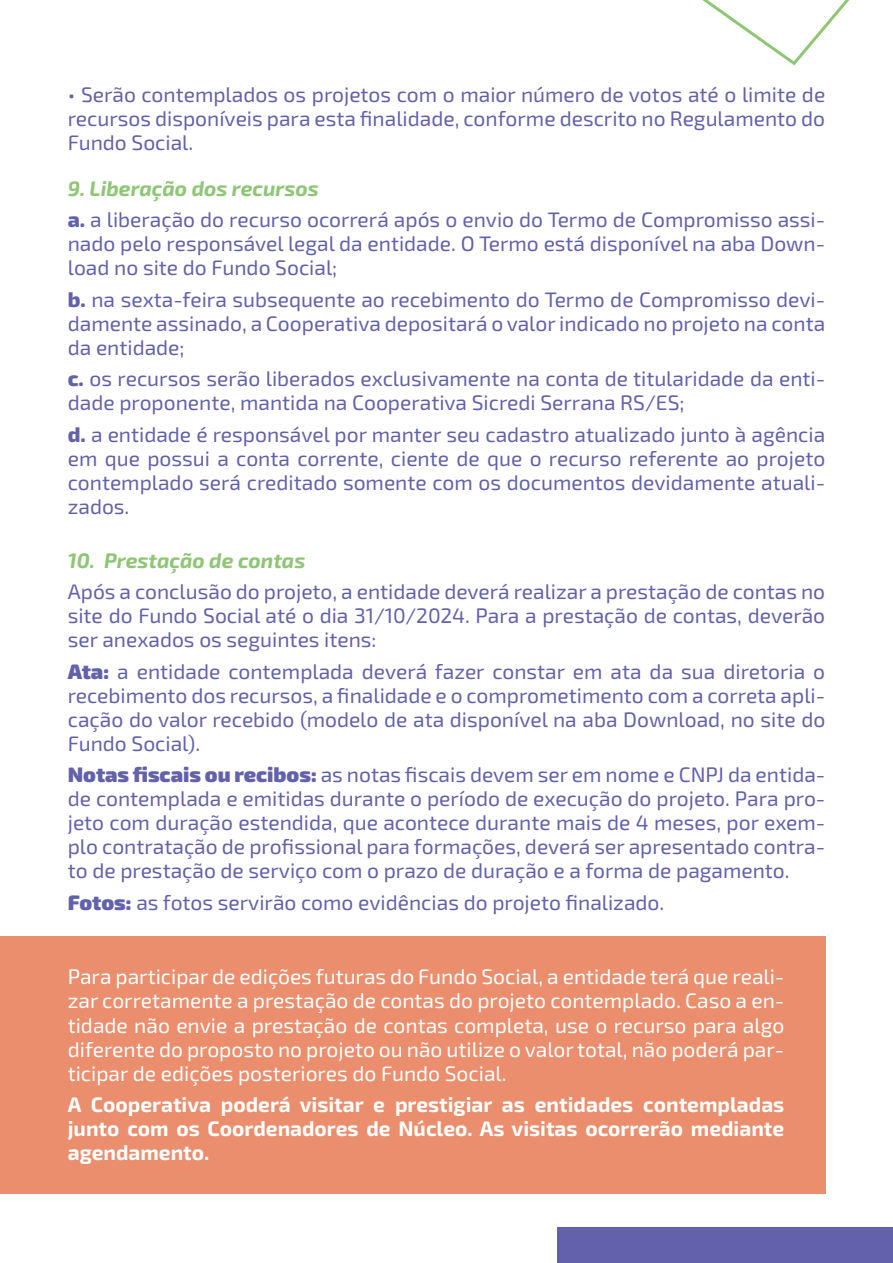
<style>
.page{position:relative;width:893px;height:1263px;background:#fff}
.page>*{position:absolute;margin:0;border:0;box-sizing:border-box;transform-origin:0 0}
.t1{font:21px/24px "Exo 2.0";color:#6361ab;text-align:justify}
.t2{font:21px/24px "Exo 2.0";color:#fff;text-align:justify}
.t3{font:700 21px/24px "Exo 2.0";color:#fff;text-align:justify}
.t4{font:italic 700 21px "Exo 2.0";color:#8ec676}
.s1{font-weight:700;font-style:italic;color:#8ec676}
.s2{font-weight:800}
.s3{font-weight:900}
</style>
<div class="page">
<div style="left:0;top:936px;width:825px;height:258px;background:#ea8e6d"></div>
<div style="left:558px;top:1227px;width:335px;height:36px;background:#6361ab"></div>
<svg style="left:702px;top:0;width:148px;height:66px"></svg>
<p class="t1" style="left:68px;top:83px;width:759px">• Serão contemplados os projetos com o maior número de votos até o limite de recursos disponíveis para esta finalidade, conforme descrito no Regulamento do Fundo Social.</p>
<p class="t1" style="left:68px;top:173px;width:759px;line-height:31.5px"><span class="s1">9. Liberação dos recursos<br></span><span class="s2">a.</span> a liberação do recurso ocorrerá após o envio do Termo de Compromisso assi-</p>
<p class="t1" style="left:68px;top:232px;width:759px">nado pelo responsável legal da entidade. O Termo está disponível na aba Down&shy;load no site do Fundo Social;</p>
<p class="t1" style="left:68px;top:288px;width:759px"><span class="s2">b.</span> na sexta-feira subsequente ao recebimento do Termo de Compromisso devi&shy;damente assinado, a Cooperativa depositará o valor indicado no projeto na conta da entidade;</p>
<p class="t1" style="left:68px;top:367px;width:759px"><span class="s2">c.</span> os recursos serão liberados exclusivamente na conta de titularidade da enti&shy;dade proponente, mantida na Cooperativa Sicredi Serrana RS/ES;</p>
<p class="t1" style="left:68px;top:423px;width:759px"><span class="s2">d.</span> a entidade é responsável por manter seu cadastro atualizado junto à agência em que possui a conta corrente, ciente de que o recurso referente ao projeto contemplado será creditado somente com os documentos devidamente atuali&shy;zados.</p>
<p class="t4" style="left:68px;top:548px;width:239px">10. Prestação de contas</p>
<p class="t1" style="left:68px;top:580px;width:759px">Após a conclusão do projeto, a entidade deverá realizar a prestação de contas no site do Fundo Social até o dia 31/10/2024. Para a prestação de contas, deverão ser anexados os seguintes itens:</p>
<p class="t1" style="left:68px;top:660px;width:759px"><span class="s3">Ata:</span> a entidade contemplada deverá fazer constar em ata da sua diretoria o recebimento dos recursos, a finalidade e o comprometimento com a correta apli&shy;cação do valor recebido (modelo de ata disponível na aba Download, no site do Fundo Social).</p>
<p class="t1" style="left:68px;top:763px;width:759px"><span class="s3">Notas fiscais ou recibos:</span> as notas fiscais devem ser em nome e CNPJ da entida&shy;de contemplada e emitidas durante o período de execução do projeto. Para pro&shy;jeto com duração estendida, que acontece durante mais de 4 meses, por exem&shy;plo contratação de profissional para formações, deverá ser apresentado contra&shy;to de prestação de serviço com o prazo de duração e a forma de pagamento.</p>
<p class="t1" style="left:68px;top:891px;width:598px"><span class="s3">Fotos:</span> as fotos servirão como evidências do projeto finalizado.</p>
<p class="t2" style="left:68px;top:965px;width:718px">Para participar de edições futuras do Fundo Social, a entidade terá que reali&shy;zar corretamente a prestação de contas do projeto contemplado. Caso a en&shy;tidade não envie a prestação de contas completa, use o recurso para algo diferente do proposto no projeto ou não utilize o valor total, não poderá par&shy;ticipar de edições posteriores do Fundo Social.</p>
<p class="t3" style="left:68px;top:1093px;width:718px">A Cooperativa poderá visitar e prestigiar as entidades contempladas junto com os Coordenadores de Núcleo. As visitas ocorrerão mediante agendamento.</p>
</div>
